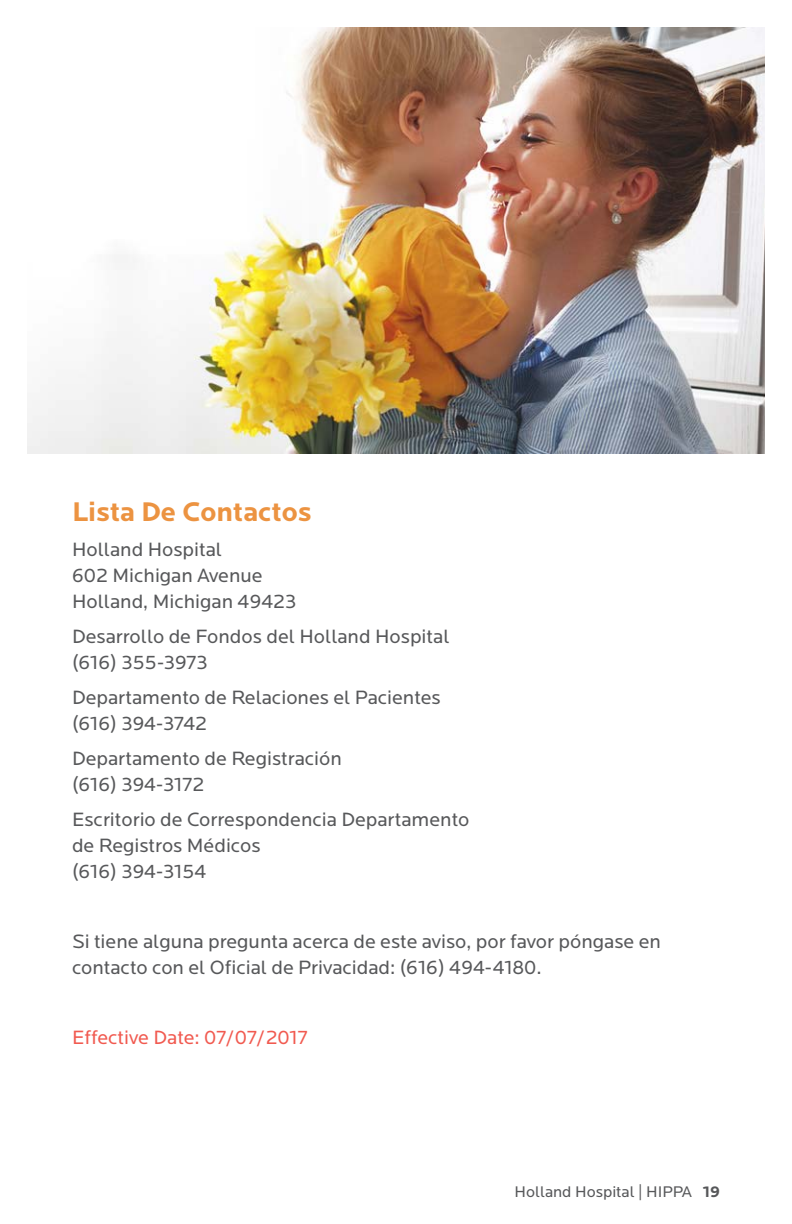
<style>
.page{position:relative;width:792px;height:1224px;background:#fff}
.page>*{position:absolute;margin:0;border:0;box-sizing:border-box;transform-origin:0 0}
.Subhead_Bold_w___above{font:700 28px "Locator";color:#ec9341}
.Body_10_13{font:20px/26px "Locator";color:#57585a}
.Body_10_13-2{font:20px "Locator";color:#f15a50}
.t1{font:16px "Locator";color:#57585a}
.s1{font-weight:700}
</style>
<div class="page">
<img style="left:27px;top:27px;width:738px;height:427px">
<p class="Subhead_Bold_w___above" style="left:72px;top:495px;width:241px">Lista De Contactos</p>
<p class="Body_10_13" style="left:72px;top:537px;width:226px">Holland Hospital<br>602 Michigan Avenue<br>Holland, Michigan 49423</p>
<p class="Body_10_13" style="left:72px;top:624px;width:379px">Desarrollo de Fondos del Holland Hospital (616) 355-3973</p>
<p class="Body_10_13" style="left:72px;top:685px;width:370px">Departamento de Relaciones el Pacientes (616) 394-3742</p>
<p class="Body_10_13" style="left:72px;top:746px;width:271px">Departamento de Registración (616) 394-3172</p>
<p class="Body_10_13" style="left:72px;top:807px;width:399px">Escritorio de Correspondencia Departamento de Registros Médicos<br>(616) 394-3154</p>
<p class="Body_10_13" style="left:72px;top:929px;width:591px">Si tiene alguna pregunta acerca de este aviso, por favor póngase en contacto con el Oficial de Privacidad: (616) 494-4180.</p>
<p class="Body_10_13-2" style="left:72px;top:1026px;width:237px">Effective Date: 07/07/2017</p>
<p class="t1" style="left:515px;top:1183px;width:207px">Holland Hospital | HIPPA <span class="s1">19</span></p>
</div>
